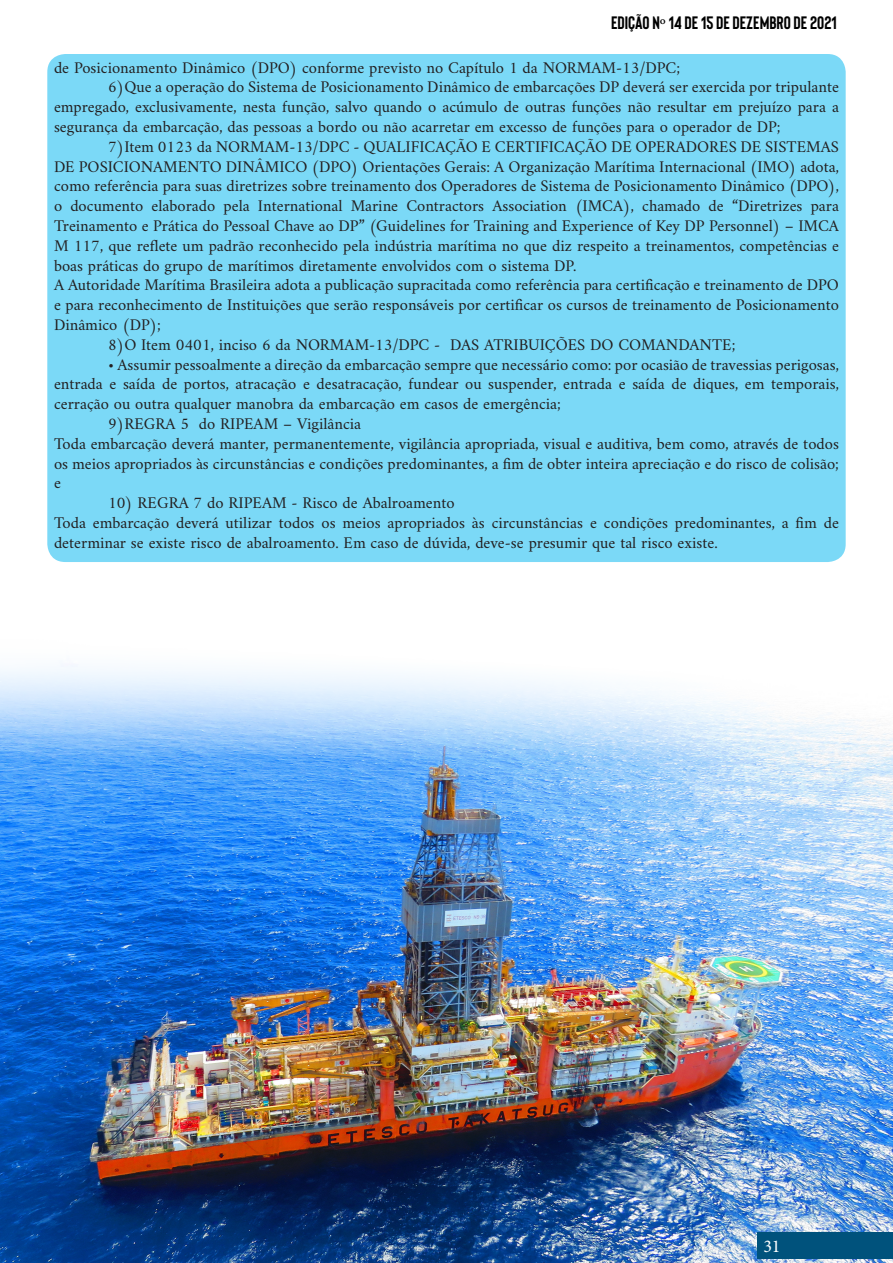
<style>
.page{position:relative;width:893px;height:1263px;background:#fff}
.page>*{position:absolute;margin:0;border:0;box-sizing:border-box;transform-origin:0 0}
.t1{font:700 18px "Bison";color:#000}
.t2{font:18px "Minion Pro";color:#fff}
.t3{font:16.5px/19.8px "Amiri";color:#231f20}
.s1{font-family:"Minion Pro";font-weight:400}
</style>
<div class="page">
<div style="left:47px;top:54px;width:799px;height:508px;background:#7bd9f7;border-radius:18px"></div>
<img style="left:0;top:664px;width:893px;height:599px">
<div style="left:758px;top:1232px;width:135px;height:27px;background:#00527c"></div>
<p class="t1" style="left:611px;top:13px;width:227px">EDIÇÃO N<span class="s1">º</span> 14 DE 15 DE DEZEMBRO DE 2021</p>
<p class="t3" style="left:54px;top:57px;width:628px">de Posicionamento Dinâmico (DPO) conforme previsto no Capítulo 1 da NORMAM-13/DPC;</p>
<p class="t3" style="left:108px;top:77px;width:732px">6)Que a operação do Sistema de Posicionamento Dinâmico de embarcações DP deverá ser exercida por tripulante</p>
<p class="t3" style="left:54px;top:97px;width:786px">empregado, exclusivamente, nesta função, salvo quando o acúmulo de outras funções não resultar em prejuízo para a</p>
<p class="t3" style="left:54px;top:116px;width:728px">segurança da embarcação, das pessoas a bordo ou não acarretar em excesso de funções para o operador de DP;</p>
<p class="t3" style="left:108px;top:136px;width:732px">7)Item 0123 da NORMAM-13/DPC - QUALIFICAÇÃO E CERTIFICAÇÃO DE OPERADORES DE SISTEMAS</p>
<p class="t3" style="left:54px;top:156px;width:786px">DE POSICIONAMENTO DINÂMICO (DPO) Orientações Gerais: A Organização Marítima Internacional (IMO) adota,</p>
<p class="t3" style="left:54px;top:176px;width:786px">como referência para suas diretrizes sobre treinamento dos Operadores de Sistema de Posicionamento Dinâmico (DPO),</p>
<p class="t3" style="left:54px;top:196px;width:786px">o documento elaborado pela International Marine Contractors Association (IMCA), chamado de “Diretrizes para</p>
<p class="t3" style="left:54px;top:215px;width:786px">Treinamento e Prática do Pessoal Chave ao DP” (Guidelines for Training and Experience of Key DP Personnel) – IMCA</p>
<p class="t3" style="left:54px;top:235px;width:786px">M 117, que reflete um padrão reconhecido pela indústria marítima no que diz respeito a treinamentos, competências e</p>
<p class="t3" style="left:54px;top:255px;width:524px">boas práticas do grupo de marítimos diretamente envolvidos com o sistema DP.</p>
<p class="t3" style="left:54px;top:275px;width:786px">A Autoridade Marítima Brasileira adota a publicação supracitada como referência para certificação e treinamento de DPO</p>
<p class="t3" style="left:54px;top:295px;width:786px">e para reconhecimento de Instituições que serão responsáveis por certificar os cursos de treinamento de Posicionamento</p>
<p class="t3" style="left:54px;top:314px;width:109px">Dinâmico (DP);</p>
<p class="t3" style="left:108px;top:334px;width:629px">8)O Item 0401, inciso 6 da NORMAM-13/DPC - DAS ATRIBUIÇÕES DO COMANDANTE;</p>
<p class="t3" style="left:108px;top:354px;width:732px">• Assumir pessoalmente a direção da embarcação sempre que necessário como: por ocasião de travessias perigosas,</p>
<p class="t3" style="left:54px;top:374px;width:786px">entrada e saída de portos, atracação e desatracação, fundear ou suspender, entrada e saída de diques, em temporais,</p>
<p class="t3" style="left:54px;top:394px;width:508px">cerração ou outra qualquer manobra da embarcação em casos de emergência;</p>
<p class="t3" style="left:108px;top:413px;width:255px">9)REGRA 5 do RIPEAM – Vigilância</p>
<p class="t3" style="left:54px;top:433px;width:786px">Toda embarcação deverá manter, permanentemente, vigilância apropriada, visual e auditiva, bem como, através de todos</p>
<p class="t3" style="left:54px;top:453px;width:786px">os meios apropriados às circunstâncias e condições predominantes, a fim de obter inteira apreciação e do risco de colisão;</p>
<p class="t3" style="left:54px;top:473px;width:8px">e</p>
<p class="t3" style="left:54px;top:493px;width:786px;text-indent:54px">10) REGRA 7 do RIPEAM - Risco de Abalroamento<br>Toda embarcação deverá utilizar todos os meios apropriados às circunstâncias e condições predominantes, a fim de determinar se existe risco de abalroamento. Em caso de dúvida, deve-se presumir que tal risco existe.</p>
<p class="t2" style="left:764px;top:1231px;width:19px">31</p>
<p class="t2" style="left:763px;top:1234px;width:19px">31</p>
</div>
